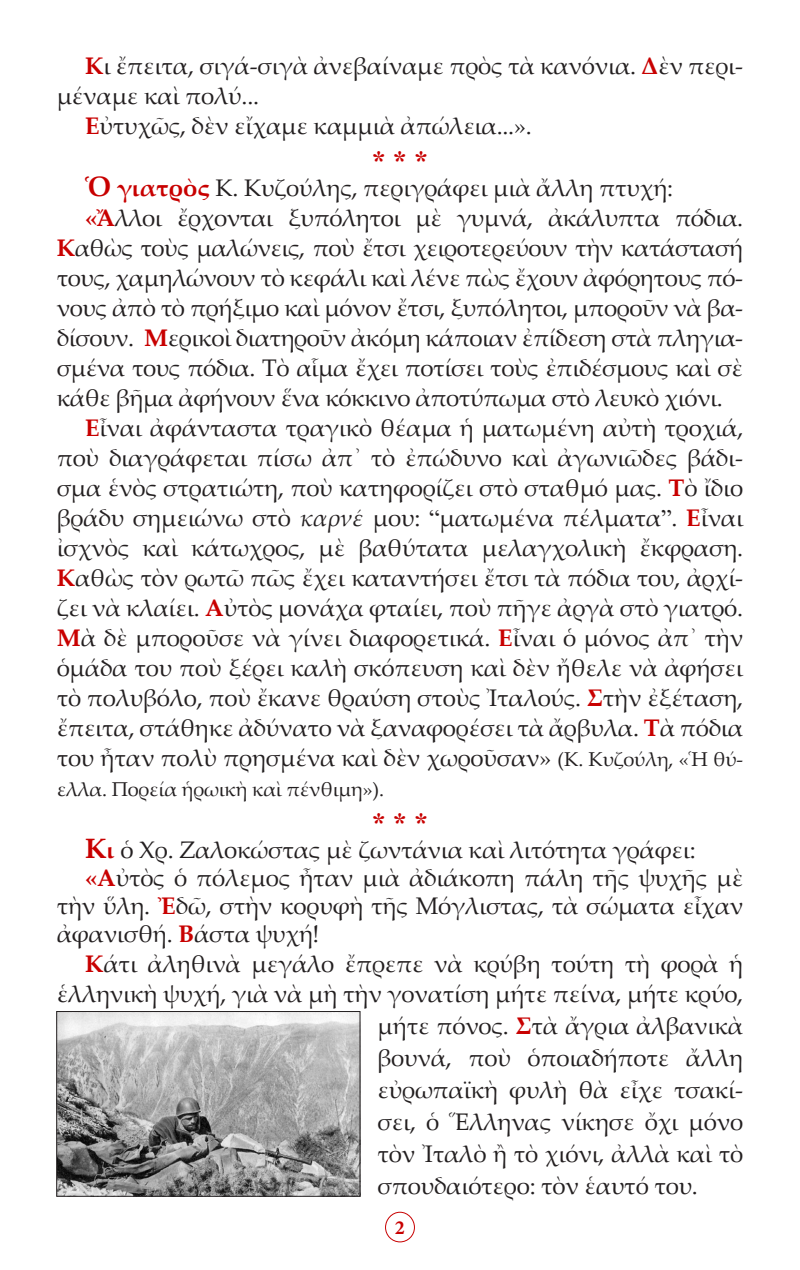
<style>
.page{position:relative;width:800px;height:1270px;background:#fff}
.page>*{position:absolute;margin:0;border:0;box-sizing:border-box;transform-origin:0 0}
.Asteriskoi{font:28px "CTOS New Times Bold Test 1";color:#c80000}
.t1{font:24px/30px "Palatino Linotype";letter-spacing:-.01em;color:#231f20;text-align:justify}
.t2{font:20px "Palatino Linotype";letter-spacing:-.01em;color:#231f20}
.t3{font:700 20px "Minion Pro";color:#c80000}
.s1{font-weight:700;color:#c80000}
.s2{font-weight:700;font-size:28px;color:#c80000}
.s3{font-style:italic}
.s4{font-family:"Times New Roman"}
.s5{font-size:20px}
</style>
<div class="page">
<div style="left:385px;top:1212px;width:30px;height:30px;border:1px solid #c80000;border-radius:50%"></div>
<img style="left:58px;top:1013px;width:300px;height:182px">
<div style="left:56px;top:1011px;width:304px;height:186px;border:1px solid #231f20"></div>
<p class="t1" style="left:57px;top:50px;width:688px;text-indent:28px"><span class="s1">Κ</span>ι ἔπειτα, σιγά-σιγὰ ἀνεβαίναμε πρὸς τὰ κανόνια. <span class="s1">Δ</span>ὲν περι&shy;μέναμε καὶ πολύ...</p>
<p class="t1" style="left:85px;top:110px;width:448px"><span class="s1">Ε</span>ὐτυχῶς, δὲν εἴχαμε καμμιὰ ἀπώλεια...».</p>
<p class="Asteriskoi" style="left:372px;top:145px;width:57px">* * *</p>
<p class="t1" style="left:85px;top:172px;width:590px"><span class="s2">Ὁ</span> <span class="s1">γιατρὸς</span> Κ. Κυζούλης, περιγράφει μιὰ ἄλλη πτυχή:</p>
<p class="t1" style="left:57px;top:202px;width:688px;text-indent:28px"><span class="s1">«Ἄ</span>λλοι ἔρχονται ξυπόλητοι μὲ γυμνά, ἀκάλυπτα πόδια.<br><span class="s1">Κ</span>αθὼς τοὺς μαλώνεις, ποὺ ἔτσι χειροτερεύουν τὴν κατάστασή τους, χαμηλώνουν τὸ κεφάλι καὶ λένε πὼς ἔχουν ἀφόρητους πό&shy;νους ἀπὸ τὸ πρήξιμο καὶ μόνον ἔτσι, ξυπόλητοι, μποροῦν νὰ βα&shy;δίσουν. <span class="s1">Μ</span>ερικοὶ διατηροῦν ἀκόμη κάποιαν ἐπίδεση στὰ πληγια&shy;σμένα τους πόδια. Τὸ αἷμα ἔχει ποτίσει τοὺς ἐπιδέσμους καὶ σὲ κάθε βῆμα ἀφήνουν ἕνα κόκκινο ἀποτύπωμα στὸ λευκὸ χιόνι.</p>
<p class="t1" style="left:57px;top:412px;width:688px;text-indent:28px"><span class="s1">Ε</span>ἶναι ἀφάνταστα τραγικὸ θέαμα ἡ ματωμένη αὐτὴ τροχιά, ποὺ διαγράφεται πίσω ἀπ᾿ τὸ ἐπώδυνο καὶ ἀγωνιῶδες βάδι&shy;σμα ἑνὸς στρατιώτη, ποὺ κατηφορίζει στὸ σταθμό μας. <span class="s1">Τ</span>ὸ ἴδιο βράδυ σημειώνω στὸ <span class="s3">καρνέ</span> μου: <span class="s4">“</span>ματωμένα πέλματα<span class="s4">”</span>. <span class="s1">Ε</span>ἶναι ἰσχνὸς καὶ κάτωχρος, μὲ βαθύτατα μελαγχολικὴ ἔκφραση.<br><span class="s1">Κ</span>αθὼς τὸν ρωτῶ πῶς ἔχει καταντήσει ἔτσι τὰ πόδια του, ἀρχί&shy;ζει νὰ κλαίει. <span class="s1">Α</span>ὐτὸς μονάχα φταίει, ποὺ πῆγε ἀργὰ στὸ γιατρό.<br><span class="s1">Μ</span>ὰ δὲ μποροῦσε νὰ γίνει διαφορετικά. <span class="s1">Ε</span>ἶναι ὁ μόνος ἀπ᾿ τὴν ὁμάδα του ποὺ ξέρει καλὴ σκόπευση καὶ δὲν ἤθελε νὰ ἀφήσει τὸ πολυβόλο, ποὺ ἔκανε θραύση στοὺς Ἰταλούς. <span class="s1">Σ</span>τὴν ἐξέταση, ἔπειτα, στάθηκε ἀδύνατο νὰ ξαναφορέσει τὰ ἄρβυλα. <span class="s1">Τ</span>ὰ πόδια του ἦταν πολὺ πρησμένα καὶ δὲν χωροῦσαν» <span class="s5">(Κ. Κυζούλη, «Ἡ θύ-</span></p>
<p class="t2" style="left:57px;top:775px;width:329px">ελλα. Πορεία ἡρωικὴ καὶ πένθιμη»).</p>
<p class="Asteriskoi" style="left:372px;top:807px;width:57px">* * *</p>
<p class="t1" style="left:85px;top:833px;width:612px"><span class="s2">Κ</span><span class="s1">ι</span> ὁ Χρ. Ζαλοκώστας μὲ ζωντάνια καὶ λιτότητα γράφει:</p>
<p class="t1" style="left:57px;top:862px;width:688px;line-height:28px;text-indent:28px"><span class="s1">«Α</span>ὐτὸς ὁ πόλεμος ἦταν μιὰ ἀδιάκοπη πάλη τῆς ψυχῆς μὲ τὴν ὕλη. <span class="s1">Ἐ</span>δῶ, στὴν κορυφὴ τῆς Μόγλιστας, τὰ σώματα εἶχαν ἀφανισθή. <span class="s1">Β</span>άστα ψυχή!</p>
<p class="t1" style="left:85px;top:947px;width:660px"><span class="s1">Κ</span>άτι ἀληθινὰ μεγάλο ἔπρεπε νὰ κρύβη τούτη τὴ φορὰ ἡ</p>
<p class="t1" style="left:57px;top:977px;width:688px">ἑλληνικὴ ψυχή, γιὰ νὰ μὴ τὴν γονατίση μήτε πείνα, μήτε κρύο,</p>
<p class="t1" style="left:377px;top:1009px;width:367px">μήτε πόνος. <span class="s1">Σ</span>τὰ ἄγρια ἀλβανικὰ</p>
<p class="t1" style="left:377px;top:1041px;width:367px">βουνά, ποὺ ὁποιαδήποτε ἄλλη</p>
<p class="t1" style="left:377px;top:1073px;width:367px">εὐρωπαϊκὴ φυλὴ θὰ εἶχε τσακί-</p>
<p class="t1" style="left:377px;top:1105px;width:367px">σει, ὁ Ἕλληνας νίκησε ὄχι μόνο</p>
<p class="t1" style="left:377px;top:1137px;width:367px">τὸν Ἰταλὸ ἢ τὸ χιόνι, ἀλλὰ καὶ τὸ</p>
<p class="t1" style="left:377px;top:1169px;width:322px">σπουδαιότερο: τὸν ἑαυτό του.</p>
<p class="t3" style="left:395px;top:1213px;width:11px">2</p>
</div>
